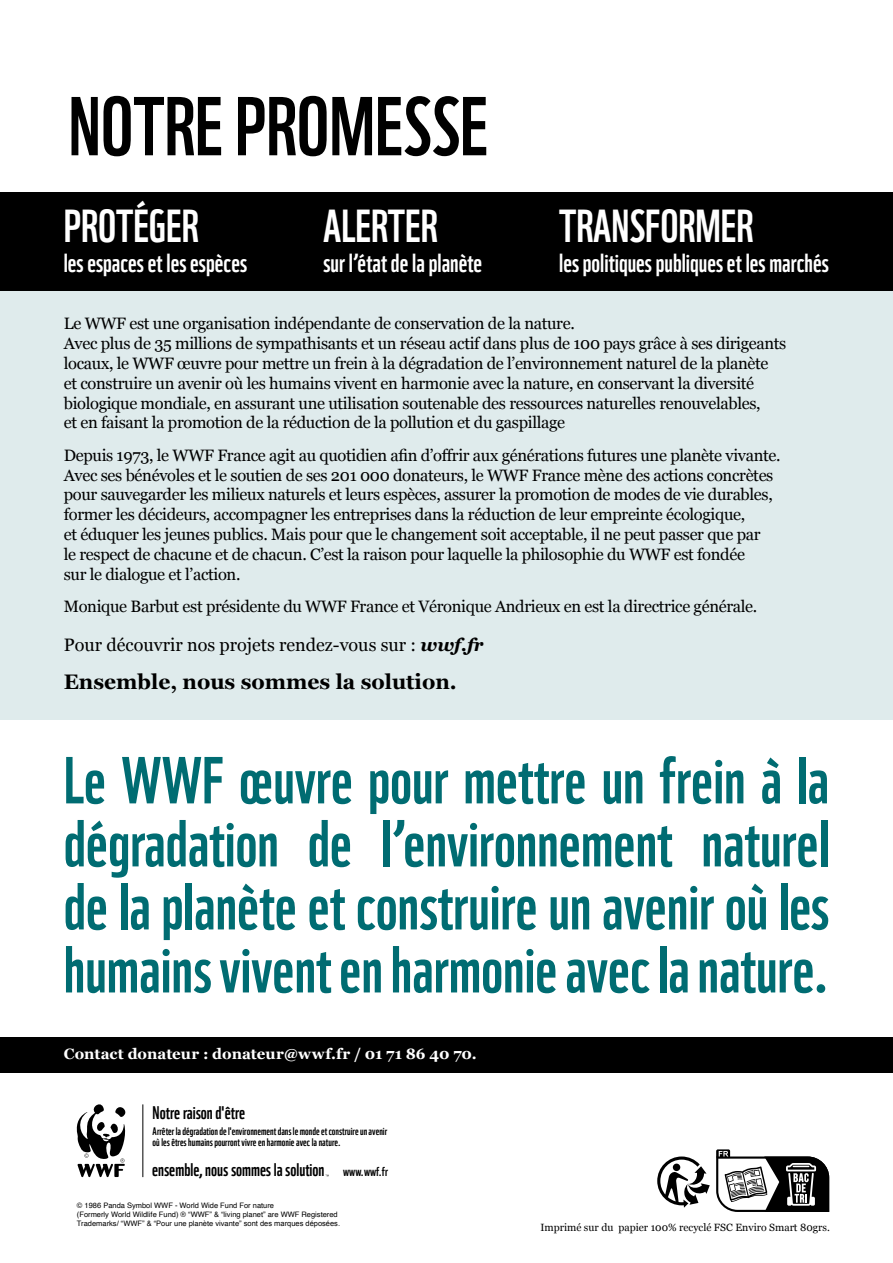
<style>
.page{position:relative;width:893px;height:1263px;background:#fff}
.page>*{position:absolute;margin:0;border:0;box-sizing:border-box;transform-origin:0 0}
.t1{font:81px "WWF";color:#000}
.t2{font:64.5px/63px "WWF";color:#006c72;text-align:justify}
.t3{font:45px "WWF";color:#fff}
.t4{font:25.5px "WWF";color:#fff}
.t5{font:700 21px "Georgia";color:#000}
.t6{font:18px "Georgia";color:#000}
.t7{font:17.85px "WWF";color:#000}
.t8{font:16.5px/19.8px "Georgia";letter-spacing:-.02em;color:#000}
.t9{font:700 15px "Georgia";color:#fff}
.t10{font:10.65px/11.2px "WWF";color:#000}
.t11{font:10.5px "Georgia";color:#000}
.t12{font:7.5px/9px "Helvetica";color:#000}
.s1{font-weight:700;font-style:italic}
.s2{font-size:12.45px}
.s3{font-family:"Arial"}
</style>
<div class="page">
<div style="left:0;top:1038px;width:893px;height:35px;background:#000"></div>
<div style="left:0;top:289px;width:893px;height:430px;background:#dfebec"></div>
<div style="left:0;top:192px;width:893px;height:99px;background:#000"></div>
<svg style="left:76px;top:1104px;width:50px;height:73px"></svg>
<hr style="left:143px;top:1104px;width:1px;height:73px;background:#000">
<svg style="left:657px;top:1156px;width:53px;height:52px"></svg>
<div style="left:716px;top:1149px;width:14px;height:9px;background:#000;border-radius:2px"></div>
<svg style="left:716px;top:1151px;width:113px;height:61px"></svg>
<h1 class="t1" style="left:69px;top:63px;width:421px">NOTRE PROMESSE</h1>
<h3 class="t3" style="left:64px;top:190px;width:136px">PROTÉGER</h3>
<h3 class="t4" style="left:64px;top:243px;width:185px">les espaces et les espèces</h3>
<h3 class="t3" style="left:323px;top:190px;width:116px">ALERTER</h3>
<h3 class="t4" style="left:323px;top:243px;width:161px">sur l’état de la planète</h3>
<h3 class="t3" style="left:559px;top:190px;width:196px">TRANSFORMER</h3>
<h3 class="t4" style="left:559px;top:243px;width:271px">les politiques publiques et les marchés</h3>
<p class="t8" style="left:64px;top:314px;width:724px">Le WWF est une organisation indépendante de conservation de la nature.<br>Avec plus de 35 millions de sympathisants et un réseau actif dans plus de 100 pays grâce à ses dirigeants locaux, le WWF œuvre pour mettre un frein à la dégradation de l’environnement naturel de la planète<br>et construire un avenir où les humains vivent en harmonie avec la nature, en conservant la diversité biologique mondiale, en assurant une utilisation soutenable des ressources naturelles renouvelables,<br>et en faisant la promotion de la réduction de la pollution et du gaspillage</p>
<p class="t8" style="left:64px;top:445px;width:718px">Depuis 1973, le WWF France agit au quotidien afin d’offrir aux générations futures une planète vivante.<br>Avec ses bénévoles et le soutien de ses 201 000 donateurs, le WWF France mène des actions concrètes pour sauvegarder les milieux naturels et leurs espèces, assurer la promotion de modes de vie durables, former les décideurs, accompagner les entreprises dans la réduction de leur empreinte écologique,<br>et éduquer les jeunes publics. Mais pour que le changement soit acceptable, il ne peut passer que par<br>le respect de chacune et de chacun. C’est la raison pour laquelle la philosophie du WWF est fondée<br>sur le dialogue et l’action.</p>
<p class="t8" style="left:64px;top:597px;width:695px">Monique Barbut est présidente du WWF France et Véronique Andrieux en est la directrice générale.</p>
<p class="t6" style="left:64px;top:634px;width:421px">Pour découvrir nos projets rendez-vous sur : <span class="s1">wwf.fr</span></p>
<p class="t5" style="left:64px;top:670px;width:395px">Ensemble, nous sommes la solution.</p>
<h2 class="t2" style="left:64px;top:742px;width:767px">Le WWF œuvre pour mettre un frein à la dégradation de l’environnement naturel de la planète et construire un avenir où les humains vivent en harmonie avec la nature.</h2>
<p class="t9" style="left:64px;top:1045px;width:415px">Contact donateur : donateur@wwf.fr / 01 71 86 40 70.</p>
<p class="t7" style="left:153px;top:1098px;width:94px">Notre raison d'être</p>
<p class="t10" style="left:153px;top:1125px;width:236px">Arrêter la dégradation de l'environnement dans le monde et construire un avenir où les êtres humains pourront vivre en harmonie avec la nature.</p>
<p class="t7" style="left:152px;top:1156px;width:237px">ensemble, nous sommes la solution <span class="s2">www.wwf.fr</span></p>
<p class="t12" style="left:77px;top:1201px;width:265px">© 1986 Panda Symbol WWF - World Wide Fund For nature<br>(Formerly World Wildlife Fund) ® “WWF” &amp; “living planet” are WWF Registered<br>Trademarks/ “WWF” &amp; “Pour une planète vivante” <span class="s3">sont des marques déposées.</span></p>
<p class="t11" style="left:540px;top:1221px;width:291px">Imprimé sur du papier 100% recyclé FSC Enviro Smart 80grs.</p>
</div>
